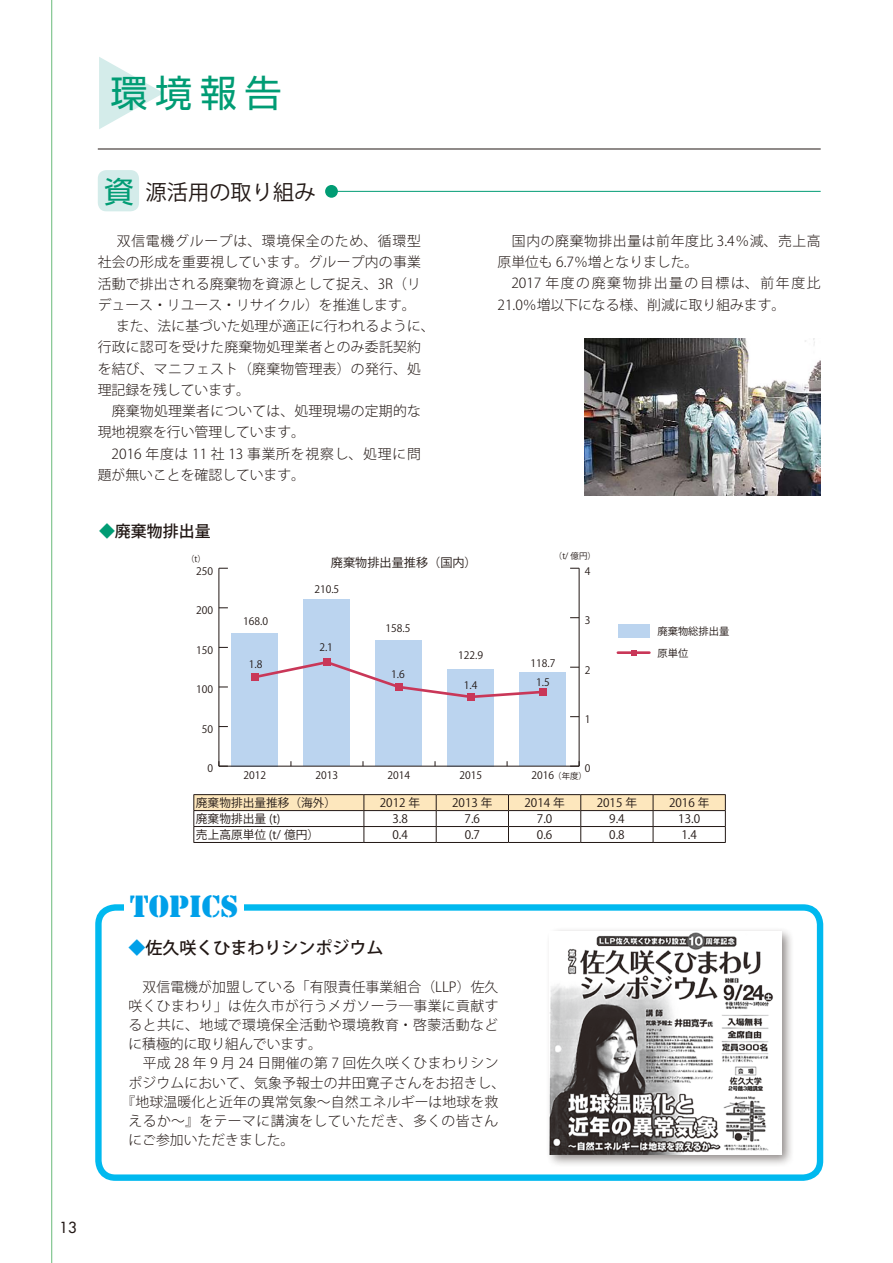
<style>
.page{position:relative;width:893px;height:1263px;background:#fff}
.page>*{position:absolute;margin:0;border:0;box-sizing:border-box;transform-origin:0 0}
.t1{font:37.2px "Shin Go Pro";color:#009c74}
.t2{font:31.95px "Stencil";color:#00a0e9}
.t3{font:21.3px "Koz Go Pro";color:#221815}
.t4{font:500 16.95px "Koz Go Pro";color:#221815}
.t5{font:500 15.9px "Koz Go Pro";color:#221815}
.t6{font:500 14.85px "Futura Std";color:#221815}
.t7{font:300 13.8px/21.3px "Koz Go Pro";letter-spacing:.015em;color:#221815}
.t8{font:300 13.8px/21.3px "Koz Go Pro";letter-spacing:.045em;color:#221815}
.t9{font:300 13.8px "Koz Go Pro";letter-spacing:.035em;color:#221815}
.t10{font:12.15px "Koz Go Pro";color:#221815}
.t11{font:11.7px "Koz Go Pro";color:#221815}
.t12{font:10.35px "Koz Go Pro";color:#221815}
.t13{font:8.4px "Koz Go Pro";color:#221815}
.s1{font-family:"Shin Go Pro";font-size:29.7px;color:#009c74}
.s2{color:#009c74}
.s3{color:#00a0e9}
</style>
<div class="page">
<div style="left:95px;top:904px;width:728px;height:277px;border:6px solid #00b9ef;border-radius:17px"></div>
<div style="left:98px;top:170px;width:41px;height:41px;background:#d4ecea;border-radius:9px"></div>
<svg style="left:99px;top:57px;width:64px;height:72px"></svg>
<hr style="left:193px;top:794px;width:171px;height:1px;background:#221815">
<hr style="left:364px;top:794px;width:72px;height:1px;background:#221815">
<hr style="left:436px;top:794px;width:72px;height:1px;background:#221815">
<hr style="left:508px;top:794px;width:73px;height:1px;background:#221815">
<hr style="left:581px;top:794px;width:72px;height:1px;background:#221815">
<hr style="left:653px;top:794px;width:73px;height:1px;background:#221815">
<svg style="left:193px;top:795px;width:533px;height:47px"></svg>
<hr style="left:193px;top:842px;width:171px;height:1px;background:#221815">
<hr style="left:364px;top:842px;width:72px;height:1px;background:#221815">
<hr style="left:436px;top:842px;width:72px;height:1px;background:#221815">
<hr style="left:508px;top:842px;width:73px;height:1px;background:#221815">
<hr style="left:581px;top:842px;width:72px;height:1px;background:#221815">
<hr style="left:653px;top:842px;width:73px;height:1px;background:#221815">
<hr style="left:51px;top:0;width:1px;height:1263px;background:#89c997">
<img style="left:585px;top:338px;width:236px;height:157px">
<hr style="left:98px;top:149px;width:723px;height:1px;background:#221815">
<hr style="left:331px;top:191px;width:490px;height:1px;background:#009c74">
<div style="left:325px;top:185px;width:13px;height:13px;background:#009c74;border-radius:50%"></div>
<div style="left:124px;top:890px;width:120px;height:34px;background:#fff"></div>
<div style="left:618px;top:624px;width:31px;height:14px;background:#bbd4ef"></div>
<hr style="left:618px;top:651px;width:31px;height:3px;background:#c93758">
<hr style="left:219px;top:568px;width:1px;height:198px;background:#221815">
<hr style="left:579px;top:568px;width:1px;height:198px;background:#221815">
<div style="left:448px;top:669px;width:46px;height:97px;background:#bbd4ef"></div>
<div style="left:376px;top:641px;width:46px;height:125px;background:#bbd4ef"></div>
<div style="left:304px;top:599px;width:46px;height:167px;background:#bbd4ef"></div>
<div style="left:232px;top:633px;width:46px;height:133px;background:#bbd4ef"></div>
<div style="left:520px;top:672px;width:46px;height:94px;background:#bbd4ef"></div>
<svg style="left:259px;top:659px;width:280px;height:40px"></svg>
<div style="left:467px;top:693px;width:8px;height:8px;background:#c93758"></div>
<div style="left:395px;top:683px;width:8px;height:8px;background:#c93758"></div>
<div style="left:323px;top:658px;width:8px;height:8px;background:#c93758"></div>
<div style="left:251px;top:673px;width:8px;height:8px;background:#c93758"></div>
<div style="left:539px;top:688px;width:8px;height:8px;background:#c93758"></div>
<hr style="left:219px;top:766px;width:360px;height:1px;background:#221815">
<svg style="left:219px;top:761px;width:9px;height:6px"></svg>
<svg style="left:570px;top:761px;width:10px;height:6px"></svg>
<div style="left:545px;top:926px;width:249px;height:242px;background:#221815;opacity:.5"></div>
<img style="left:550px;top:931px;width:231px;height:223px">
<h1 class="t1" style="left:111px;top:62px;width:173px">環境報告</h1>
<h3 class="t3" style="left:104px;top:178px;width:213px"><span class="s1">資</span>源活用の取り組み</h3>
<p class="t7" style="left:98px;top:230px;width:338px">　 双信電機グループは、環境保全のため、循環型社会の形成を重要視しています。グループ内の事業活動で排出される廃棄物を資源として捉え、3R（リデュース・リユース・リサイクル）を推進します。<br>　 また、法に基づいた処理が適正に行われるように、行政に認可を受けた廃棄物処理業者とのみ委託契約を結び、マニフェスト（廃棄物管理表）の発行、処理記録を残しています。<br>　廃棄物処理業者については、処理現場の定期的な現地視察を行い管理しています。<br>　2016 年度は 11 社 13 事業所を視察し、処理に問題が無いことを確認しています。</p>
<p class="t8" style="left:497px;top:230px;width:325px">　国内の廃棄物排出量は前年度比 3.4％減、売上高原単位も 6.7％増となりました。<br>　2017 年度の廃棄物排出量の目標は、前年度比<br>21.0％増以下になる様、削減に取り組みます。</p>
<p class="t5" style="left:99px;top:521px;width:113px"><span class="s2">◆</span>廃棄物排出量</p>
<p class="t13" style="left:186px;top:553px;width:21px">（t）</p>
<p class="t10" style="left:331px;top:555px;width:147px">廃棄物排出量推移（国内）</p>
<p class="t12" style="left:196px;top:564px;width:19px">250</p>
<p class="t12" style="left:196px;top:604px;width:19px">200</p>
<p class="t12" style="left:243px;top:615px;width:26px">168.0</p>
<p class="t12" style="left:314px;top:583px;width:26px">210.5</p>
<p class="t12" style="left:385px;top:622px;width:26px">158.5</p>
<p class="t13" style="left:554px;top:551px;width:43px">（t/ 億円）</p>
<p class="t12" style="left:585px;top:564px;width:7px">4</p>
<p class="t12" style="left:585px;top:613px;width:7px">3</p>
<p class="t12" style="left:196px;top:643px;width:19px">150</p>
<p class="t12" style="left:196px;top:683px;width:19px">100</p>
<p class="t12" style="left:202px;top:722px;width:13px">50</p>
<p class="t12" style="left:208px;top:762px;width:7px">0</p>
<p class="t12" style="left:249px;top:657px;width:15px">1.8</p>
<p class="t12" style="left:319px;top:641px;width:15px">2.1</p>
<p class="t12" style="left:391px;top:668px;width:15px">1.6</p>
<p class="t12" style="left:458px;top:648px;width:26px">122.9</p>
<p class="t12" style="left:530px;top:657px;width:26px">118.7</p>
<p class="t12" style="left:464px;top:678px;width:15px">1.4</p>
<p class="t12" style="left:536px;top:676px;width:15px">1.5</p>
<p class="t12" style="left:585px;top:663px;width:7px">2</p>
<p class="t12" style="left:585px;top:712px;width:7px">1</p>
<p class="t12" style="left:585px;top:762px;width:7px">0</p>
<p class="t12" style="left:243px;top:769px;width:24px">2012</p>
<p class="t12" style="left:315px;top:769px;width:24px">2013</p>
<p class="t12" style="left:388px;top:769px;width:24px">2014</p>
<p class="t12" style="left:460px;top:769px;width:24px">2015</p>
<p class="t12" style="left:532px;top:769px;width:24px">2016</p>
<p class="t13" style="left:553px;top:771px;width:35px">（年度）</p>
<p class="t12" style="left:657px;top:624px;width:73px">廃棄物総排出量</p>
<p class="t12" style="left:657px;top:646px;width:32px">原単位</p>
<p class="t11" style="left:196px;top:795px;width:142px">廃棄物排出量推移（海外）</p>
<p class="t11" style="left:380px;top:795px;width:42px">2012 年</p>
<p class="t11" style="left:452px;top:795px;width:42px">2013 年</p>
<p class="t11" style="left:524px;top:795px;width:42px">2014 年</p>
<p class="t11" style="left:597px;top:795px;width:42px">2015 年</p>
<p class="t11" style="left:669px;top:795px;width:42px">2016 年</p>
<p class="t11" style="left:196px;top:811px;width:86px">廃棄物排出量 (t)</p>
<p class="t11" style="left:392px;top:811px;width:17px">3.8</p>
<p class="t11" style="left:465px;top:811px;width:17px">7.6</p>
<p class="t11" style="left:537px;top:811px;width:17px">7.0</p>
<p class="t11" style="left:609px;top:811px;width:17px">9.4</p>
<p class="t11" style="left:678px;top:811px;width:23px">13.0</p>
<p class="t11" style="left:196px;top:827px;width:125px">売上高原単位 (t/ 億円）</p>
<p class="t11" style="left:392px;top:827px;width:17px">0.4</p>
<p class="t11" style="left:465px;top:827px;width:17px">0.7</p>
<p class="t11" style="left:537px;top:827px;width:17px">0.6</p>
<p class="t11" style="left:609px;top:827px;width:17px">0.8</p>
<p class="t11" style="left:681px;top:827px;width:17px">1.4</p>
<h2 class="t2" style="left:130px;top:888px;width:110px">TOPICS</h2>
<p class="t4" style="left:128px;top:937px;width:257px"><span class="s3">◆</span>佐久咲くひまわりシンポジウム</p>
<p class="t7" style="left:128px;top:976px;width:371px">　双信電機が加盟している「有限責任事業組合（LLP）佐久</p>
<p class="t7" style="left:128px;top:995px;width:372px">咲くひまわり」は佐久市が行うメガソーラ―事業に貢献す</p>
<p class="t9" style="left:128px;top:1016px;width:371px">ると共に、地域で環境保全活動や環境教育・啓蒙活動など</p>
<p class="t7" style="left:128px;top:1034px;width:195px">に積極的に取り組んでいます。</p>
<p class="t7" style="left:128px;top:1053px;width:371px">　平成 28 年 9 月 24 日開催の第 7 回佐久咲くひまわりシン</p>
<p class="t7" style="left:128px;top:1072px;width:378px">ポジウムにおいて、気象予報士の井田寛子さんをお招きし、</p>
<p class="t7" style="left:122px;top:1091px;width:378px">『地球温暖化と近年の異常気象～自然エネルギーは地球を救</p>
<p class="t9" style="left:128px;top:1112px;width:371px">えるか～』をテーマに講演をしていただき、多くの皆さん</p>
<p class="t7" style="left:128px;top:1129px;width:167px">にご参加いただきました。</p>
<p class="t6" style="left:60px;top:1218px;width:19px">13</p>
</div>
